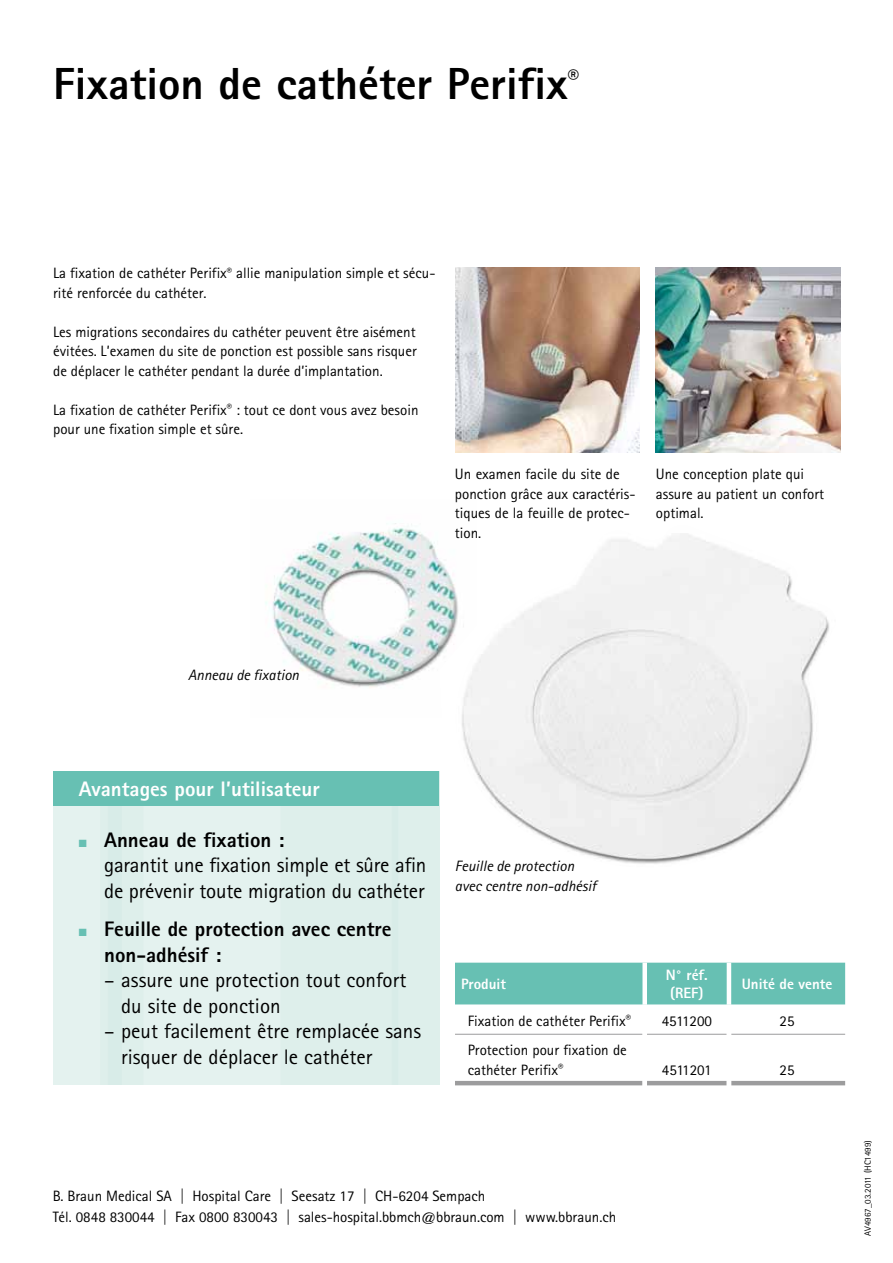
<style>
.page{position:relative;width:893px;height:1263px;background:#fff}
.page>*{position:absolute;margin:0;border:0;box-sizing:border-box;transform-origin:0 0}
.t1{font:800 45px "Rotis Sans Serif Pro";color:#000}
.t2{font:21px/25.5px "Rotis Sans Serif Pro";color:#000}
.t3{font:800 21px/25.5px "Rotis Sans Serif Pro";color:#000}
.t4{font:800 21px "Rotis Sans Serif Pro";color:#fff}
.t5{font:15px/19.5px "Rotis Sans Serif Pro";color:#000}
.t6{font:italic 15px/19.5px "Rotis Sans Serif Pro";color:#000}
.t7{font:800 15px/18px "Rotis Sans Serif Pro";color:#fff}
.t8{font:15px "Rotis Sans Serif Pro";letter-spacing:-.02em;color:#000}
.t9{font:9px "Rotis Sans Serif Pro";color:#000}
.s1{color:#67c0b3}
.s2{font-weight:800}
</style>
<div class="page">
<img style="left:265px;top:523px;width:174px;height:165px">
<svg style="left:439px;top:560px;width:16px;height:331px"></svg>
<img style="left:455px;top:533px;width:374px;height:331px">
<div style="left:53px;top:805px;width:386px;height:280px;background:#deefeb"></div>
<div style="left:53px;top:771px;width:386px;height:34px;background:#67c0b3"></div>
<img style="left:455px;top:268px;width:185px;height:185px">
<img style="left:656px;top:268px;width:185px;height:185px">
<div style="left:455px;top:963px;width:390px;height:41px;background:#67c0b3"></div>
<hr style="left:455px;top:1034px;width:187px;height:1px;background:#9c9c9d">
<hr style="left:647px;top:1034px;width:80px;height:1px;background:#9c9c9d">
<hr style="left:731px;top:1034px;width:114px;height:1px;background:#9c9c9d">
<hr style="left:455px;top:1081px;width:187px;height:4px;background:#9c9c9d">
<hr style="left:647px;top:1081px;width:80px;height:4px;background:#9c9c9d">
<hr style="left:731px;top:1081px;width:114px;height:4px;background:#9c9c9d">
<div style="left:642px;top:963px;width:5px;height:41px;background:#fff"></div>
<hr style="left:727px;top:963px;width:4px;height:41px;background:#fff">
<h1 class="t1" style="left:53px;top:55px;width:527px">Fixation de cathéter Perifix<sup>®</sup></h1>
<p class="t5" style="left:53px;top:264px;width:384px">La fixation de cathéter Perifix<sup>®</sup> allie manipulation simple et sécu&shy;rité renforcée du cathéter.</p>
<p class="t5" style="left:53px;top:322px;width:365px;text-align:justify">Les migrations secondaires du cathéter peuvent être aisément évitées. L’examen du site de ponction est possible sans risquer de déplacer le cathéter pendant la durée d’implantation.</p>
<p class="t5" style="left:53px;top:400px;width:367px">La fixation de cathéter Perifix<sup>®</sup> : tout ce dont vous avez besoin pour une fixation simple et sûre.</p>
<p class="t5" style="left:455px;top:464px;width:182px">Un examen facile du site de ponction grâce aux caractéris&shy;tiques de la feuille de protec&shy;tion.</p>
<p class="t5" style="left:656px;top:464px;width:170px">Une conception plate qui assure au patient un confort optimal.</p>
<p class="t6" style="left:188px;top:665px;width:112px">Anneau de fixation</p>
<h2 class="t4" style="left:79px;top:775px;width:243px">Avantages pour l’utilisateur</h2>
<h2 class="t2" style="left:104px;top:827px;width:324px;text-indent:-26px"><span class="s1">■</span> <span class="s2">Anneau de fixation :<br></span>garantit une fixation simple et sûre afin de prévenir toute migration du cathéter</h2>
<h2 class="t3" style="left:104px;top:916px;width:289px;text-indent:-26px"><span class="s1">■</span> Feuille de protection avec centre non-adhésif :</h2>
<h2 class="t2" style="left:121px;top:967px;width:287px;text-indent:-17px">– assure une protection tout confort du site de ponction</h2>
<h2 class="t2" style="left:121px;top:1018px;width:301px;text-indent:-17px">– peut facilement être remplacée sans risquer de déplacer le cathéter</h2>
<p class="t6" style="left:455px;top:857px;width:143px">Feuille de protection avec centre non-adhésif</p>
<p class="t7" style="left:461px;top:974px;width:46px">Produit</p>
<p class="t7" style="left:666px;top:965px;width:43px">N° réf. (REF)</p>
<p class="t7" style="left:742px;top:974px;width:92px">Unité de vente</p>
<p class="t5" style="left:468px;top:1011px;width:165px">Fixation de cathéter Perifix<sup>®</sup></p>
<p class="t5" style="left:662px;top:1011px;width:52px">4511200</p>
<p class="t5" style="left:779px;top:1011px;width:16px">25</p>
<p class="t5" style="left:468px;top:1040px;width:161px">Protection pour fixation de cathéter Perifix<sup>®</sup></p>
<p class="t8" style="left:662px;top:1061px;width:51px">4511201</p>
<p class="t5" style="left:779px;top:1060px;width:16px">25</p>
<p class="t5" style="left:53px;top:1185px;width:565px;line-height:21px">B. Braun Medical SA | Hospital Care | Seesatz 17 | CH-6204 Sempach<br>Tél. 0848 830044 | Fax 0800 830043 | sales-hospital.bbmch@bbraun.com | www.bbraun.ch</p>
<p class="t9" style="left:863px;top:1235px;width:97px;rotate:-90deg">AV4967_03.2011 (HC1499)</p>
</div>
